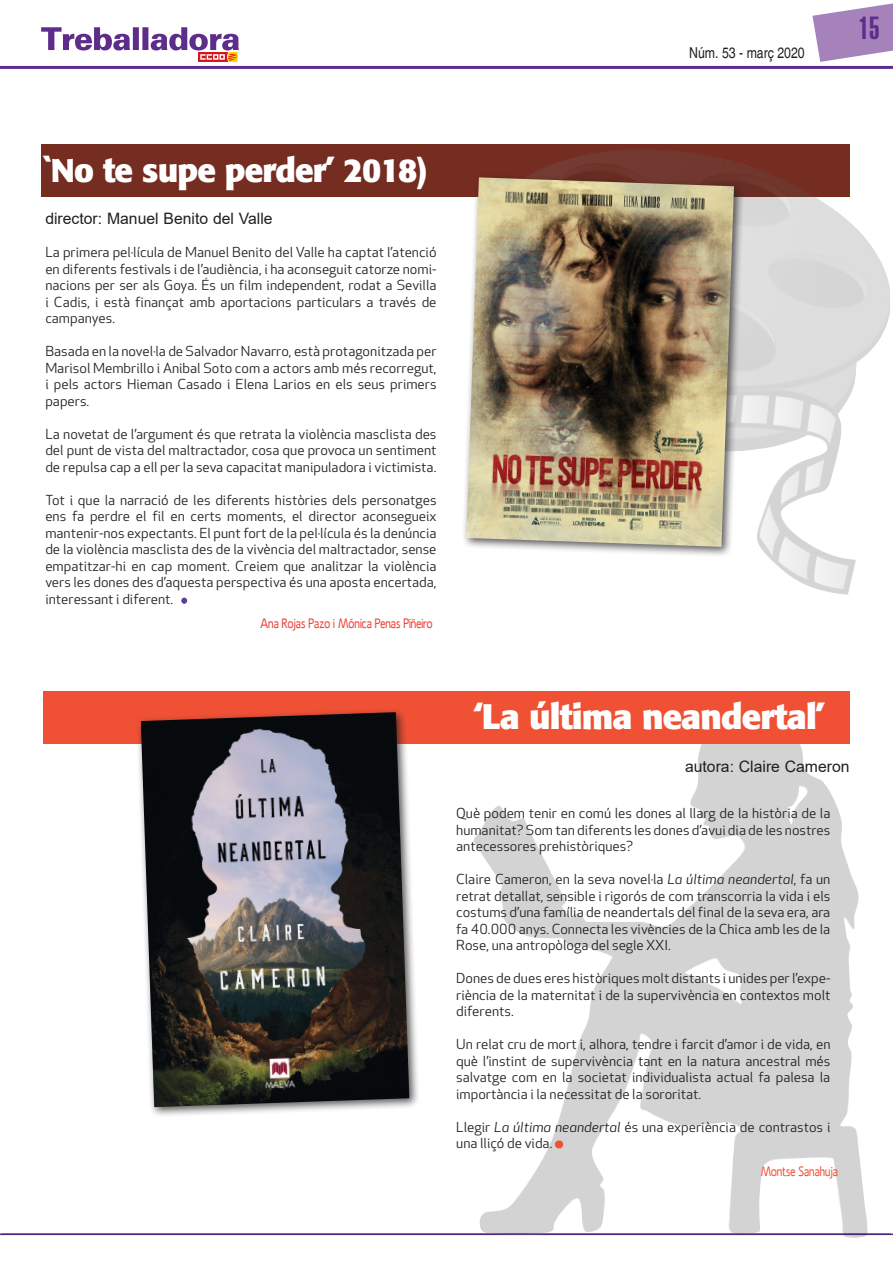
<style>
.page{position:relative;width:893px;height:1263px;background:#fff}
.page>*{position:absolute;margin:0;border:0;box-sizing:border-box;transform-origin:0 0}
.t1{font:700 34.5px "Formata";letter-spacing:-.025em;color:#fff}
.t2{font:700 33px "Formata";letter-spacing:-.025em;color:#fff}
.t3{font:900 extra-condensed 31.5px "Helvetica";color:#5e2c8a}
.t4{font:15.75px "Arial";color:#231f20}
.t5{font:condensed 15px "Helvetica";color:#231f20}
.t6{font:13.5px/16.5px "Apex New";color:#231f20;text-align:justify;scale:1.06 1}
.t7{font:13.5px "Ligurino";color:#ee3e34;scale:.9 1}
.t8{font:13.5px "Ligurino";color:#f05135;scale:.9 1}
.s1{font-style:italic}
</style>
<div class="page">
<hr style="left:1px;top:1233px;width:892px;height:2px;background:#552583">
<svg style="left:812px;top:3px;width:81px;height:59px"></svg>
<hr style="left:0;top:66px;width:893px;height:3px;background:#5e2c8a">
<svg style="left:41px;top:27px;width:198px;height:35px"></svg>
<hr style="left:0;top:1233px;width:891px;height:2px;background:#552583">
<img style="left:473px;top:743px;width:394px;height:495px">
<div style="left:43px;top:691px;width:807px;height:52px;background:#f05135"></div>
<div style="left:41px;top:145px;width:809px;height:52px;background:#752d21"></div>
<svg style="left:555px;top:1141px;width:8px;height:7px"></svg>
<svg style="left:181px;top:598px;width:6px;height:6px"></svg>
<img style="left:534px;top:149px;width:356px;height:446px">
<div style="left:462px;top:173px;width:283px;height:385px;background:#231f20;opacity:.75"></div>
<img style="left:466px;top:177px;width:268px;height:370px">
<div style="left:136px;top:707px;width:284px;height:411px;background:#231f20;opacity:.75"></div>
<img style="left:141px;top:712px;width:268px;height:395px">
<p class="t5" style="left:689px;top:44px;width:117px">Núm. 53 - març 2020</p>
<h3 class="t3" style="left:859px;top:10px;width:22px">15</h3>
<h2 class="t2" style="left:42px;top:150px;width:387px">`No te supe perder’ 2018)</h2>
<p class="t4" style="left:45px;top:207px;width:229px">director: Manuel Benito del Valle</p>
<p class="t6" style="left:45px;top:244px;width:371px">La primera pel·lícula de Manuel Benito del Valle ha captat l’atenció en diferents festivals i de l’audiència, i ha aconseguit catorze nomi&shy;nacions per ser als Goya. És un film independent, rodat a Sevilla i Cadis, i està finançat amb aportacions particulars a través de campanyes.</p>
<p class="t6" style="left:45px;top:343px;width:371px">Basada en la novel·la de Salvador Navarro, està protagonitzada per Marisol Membrillo i Anibal Soto com a actors amb més recorregut, i pels actors Hieman Casado i Elena Larios en els seus primers papers.</p>
<p class="t6" style="left:45px;top:425px;width:371px">La novetat de l’argument és que retrata la violència masclista des del punt de vista del maltractador, cosa que provoca un sentiment de repulsa cap a ell per la seva capacitat manipuladora i victimista.</p>
<p class="t6" style="left:45px;top:491px;width:371px">Tot i que la narració de les diferents històries dels personatges ens fa perdre el fil en certs moments, el director aconsegueix mantenir-nos expectants. El punt fort de la pel·lícula és la denúncia de la violència masclista des de la vivència del maltractador, sense empatitzar-hi en cap moment. Creiem que analitzar la violència vers les dones des d’aquesta perspectiva és una aposta encertada, interessant i diferent.</p>
<p class="t7" style="left:261px;top:616px;width:192px">Ana Rojas Pazo i Mónica Penas Piñeiro</p>
<h1 class="t1" style="left:473px;top:695px;width:353px">‘La última neandertal’</h1>
<p class="t4" style="left:685px;top:755px;width:166px">autora: Claire Cameron</p>
<p class="t6" style="left:456px;top:805px;width:355px">Què podem tenir en comú les dones al llarg de la història de la humanitat? Som tan diferents les dones d’avui dia de les nostres antecessores prehistòriques?</p>
<p class="t6" style="left:456px;top:871px;width:355px">Claire Cameron, en la seva novel·la <span class="s1">La última neandertal</span>, fa un retrat detallat, sensible i rigorós de com transcorria la vida i els costums d’una família de neandertals del final de la seva era, ara fa 40.000 anys. Connecta les vivències de la Chica amb les de la Rose, una antropòloga del segle XXI.</p>
<p class="t6" style="left:456px;top:970px;width:355px">Dones de dues eres històriques molt distants i unides per l’expe&shy;riència de la maternitat i de la supervivència en contextos molt diferents.</p>
<p class="t6" style="left:456px;top:1036px;width:355px">Un relat cru de mort i, alhora, tendre i farcit d’amor i de vida, en què l’instint de supervivència tant en la natura ancestral més salvatge com en la societat individualista actual fa palesa la importància i la necessitat de la sororitat.</p>
<p class="t6" style="left:456px;top:1118px;width:355px">Llegir <span class="s1">La última neandertal</span> és una experiència de contrastos i una lliçó de vida.</p>
<p class="t8" style="left:761px;top:1164px;width:87px">Montse Sanahuja</p>
</div>
